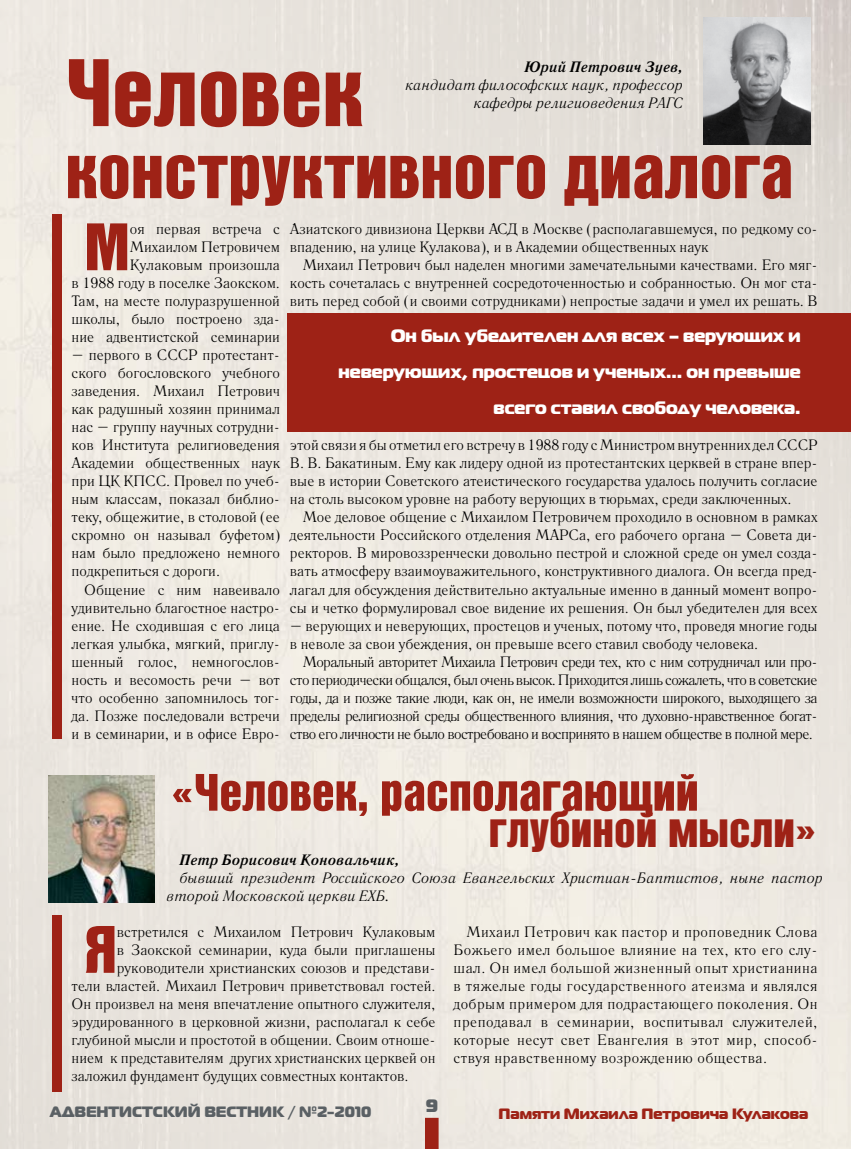
<style>
.page{position:relative;width:851px;height:1149px;background:#fff}
.page>*{position:absolute;margin:0;border:0;box-sizing:border-box;transform-origin:0 0}
.t1{font:93px "Bastion X";color:#9e2216}
.t2{font:73.5px "Bastion X";color:#9e2216}
.t3{font:65.1px "Bastion X";color:#9e2216}
.t4{font:51px "Bastion X";color:#9e2216}
.t5{font:48px "Bastion X";color:#9e2216}
.t6{font:18px/36px "Magistral Black C";color:#fff;text-align:right}
.t7{font:18px "Magistral Black C";color:#5a6064}
.t8{font:15px/18px "Literaturnaya C";color:#000;text-align:justify}
.t9{font:italic 15px/18px "Literaturnaya C";color:#000;text-align:right}
.t10{font:italic 700 15px "Literaturnaya C";color:#000}
.t11{font:15px "Magistral Black C";color:#9e2216}
.t12{font:15px "Magistral Black C";color:#5a6064}
</style>
<div class="page">
<img style="left:0;top:0;width:850px;height:1148px">
<svg style="left:425px;top:1117px;width:13px;height:31px"></svg>
<div style="left:288px;top:314px;width:562px;height:118px;background:#9e2216"></div>
<div style="left:52px;top:214px;width:10px;height:524px;background:#9e2216"></div>
<div style="left:52px;top:914px;width:9px;height:177px;background:#9e2216"></div>
<img style="left:49px;top:775px;width:106px;height:127px">
<img style="left:703px;top:17px;width:107px;height:128px">
<h1 class="t1" style="left:65px;top:46px;width:299px">Человек</h1>
<h2 class="t2" style="left:65px;top:134px;width:729px">конструктивного диалога</h2>
<p class="t8" style="left:290px;top:220px;width:529px">Азиатского дивизиона Церкви АСД в Москве (располагавшемуся, по редкому со&shy;впадению, на улице Кулакова), и в Академии общественных наук</p>
<p class="t8" style="left:290px;top:256px;width:529px;text-indent:13px">Михаил Петрович был наделен многими замечательными качествами. Его мяг&shy;кость сочеталась с внутренней сосредоточенностью и собранностью. Он мог ста&shy;вить перед собой (и своими сотрудниками) непростые задачи и умел их решать. В</p>
<p class="t10" style="left:524px;top:58px;width:160px">Юрий Петрович Зуев,</p>
<p class="t9" style="left:405px;top:76px;width:279px">кандидат философских наук, профессор кафедры религиоведения РАГС</p>
<h3 class="t3" style="left:84px;top:214px;width:47px">М</h3>
<p class="t8" style="left:72px;top:220px;width:210px;text-align:right">оя первая встреча с<br>Михаилом Петровичем<br>Кулаковым произошла<br>в 1988 году в поселке Заокском.<br>Там, на месте полуразрушенной школы, было построено зда&shy;ние адвентистской семинарии</p>
<p class="t8" style="left:72px;top:346px;width:210px">– первого в СССР протестант&shy;ского богословского учебного заведения. Михаил Петрович как радушный хозяин принимал нас – группу научных сотрудни&shy;ков Института религиоведения Академии общественных наук при ЦК КПСС. Провел по учеб&shy;ным классам, показал библио&shy;теку, общежитие, в столовой (ее скромно он называл буфетом) нам было предложено немного подкрепиться с дороги.</p>
<p class="t8" style="left:72px;top:580px;width:210px;text-indent:13px">Общение с ним навеивало удивительно благостное настро&shy;ение. Не сходившая с его лица легкая улыбка, мягкий, приглу&shy;шенный голос, немногослов&shy;ность и весомость речи – вот что особенно запомнилось тог&shy;да. Позже последовали встречи и в семинарии, и в офисе Евро-</p>
<p class="t6" style="left:338px;top:317px;width:463px">Он был убедителен для всех – верующих и неверующих, простецов и ученых… он превыше всего ставил свободу человека.</p>
<p class="t8" style="left:290px;top:436px;width:529px">этой связи я бы отметил его встречу в 1988 году с Министром внутренних дел СССР В. В. Бакатиным. Ему как лидеру одной из протестантских церквей в стране впер&shy;вые в истории Советского атеистического государства удалось получить согласие на столь высоком уровне на работу верующих в тюрьмах, среди заключенных.</p>
<p class="t8" style="left:290px;top:508px;width:529px;text-indent:13px">Мое деловое общение с Михаилом Петровичем проходило в основном в рамках деятельности Российского отделения МАРСа, его рабочего органа – Совета ди&shy;ректоров. В мировоззренчески довольно пестрой и сложной среде он умел созда&shy;вать атмосферу взаимоуважительного, конструктивного диалога. Он всегда пред&shy;лагал для обсуждения действительно актуальные именно в данный момент вопро&shy;сы и четко формулировал свое видение их решения. Он был убедителен для всех</p>
<p class="t8" style="left:290px;top:616px;width:529px">– верующих и неверующих, простецов и ученых, потому что, проведя многие годы в неволе за свои убеждения, он превыше всего ставил свободу человека.</p>
<p class="t8" style="left:290px;top:652px;width:529px;text-indent:13px">Моральный авторитет Михаила Петрович среди тех, кто с ним сотрудничал или про&shy;сто периодически общался, был очень высок. Приходится лишь сожалеть, что в советские годы, да и позже такие люди, как он, не имели возможности широкого, выходящего за пределы религиозной среды общественного влияния, что духовно-нравственное богат&shy;ство его личности не было востребовано и воспринято в нашем обществе в полной мере.</p>
<h3 class="t4" style="left:171px;top:766px;width:529px">«Человек, располагающий</h3>
<p class="t10" style="left:179px;top:850px;width:221px">Петр Борисович Коновальчик,</p>
<p class="t9" style="left:167px;top:868px;width:657px;text-align:left;text-indent:13px">бывший президент Российского Союза Евангельских Христиан-Баптистов, ныне пастор второй Московской церкви ЕХБ.</p>
<h3 class="t5" style="left:489px;top:804px;width:329px">глубиной мысли»</h3>
<h3 class="t3" style="left:84px;top:916px;width:34px">Я</h3>
<p class="t8" style="left:117px;top:922px;width:320px">встретился с Михаилом Петрович Кулаковым</p>
<p class="t8" style="left:117px;top:940px;width:320px">в Заокской семинарии, куда были приглашены</p>
<p class="t8" style="left:117px;top:958px;width:320px">руководители христианских союзов и представи-</p>
<p class="t8" style="left:72px;top:976px;width:365px">тели властей. Михаил Петрович приветствовал гостей.</p>
<p class="t8" style="left:72px;top:994px;width:365px">Он произвел на меня впечатление опытного служителя,</p>
<p class="t8" style="left:72px;top:1012px;width:365px">эрудированного в церковной жизни, располагал к себе</p>
<p class="t8" style="left:72px;top:1030px;width:365px">глубиной мысли и простотой в общении. Своим отноше-</p>
<p class="t8" style="left:72px;top:1048px;width:365px">нием к представителям других христианских церквей он</p>
<p class="t8" style="left:72px;top:1066px;width:338px">заложил фундамент будущих совместных контактов.</p>
<p class="t8" style="left:453px;top:922px;width:365px;text-indent:13px">Михаил Петрович как пастор и проповедник Слова Божьего имел большое влияние на тех, кто его слу&shy;шал. Он имел большой жизненный опыт христианина в тяжелые годы государственного атеизма и являлся добрым примером для подрастающего поколения. Он преподавал в семинарии, воспитывал служителей, которые несут свет Евангелия в этот мир, способ&shy;ствуя нравственному возрождению общества.</p>
<p class="t7" style="left:425px;top:1093px;width:14px">9</p>
<p class="t12" style="left:50px;top:1101px;width:323px">АДВЕНТИСТСКИЙ ВЕСТНИК / №2-2010</p>
<p class="t11" style="left:498px;top:1103px;width:311px">Памяти Михаила Петровича Кулакова</p>
</div>
